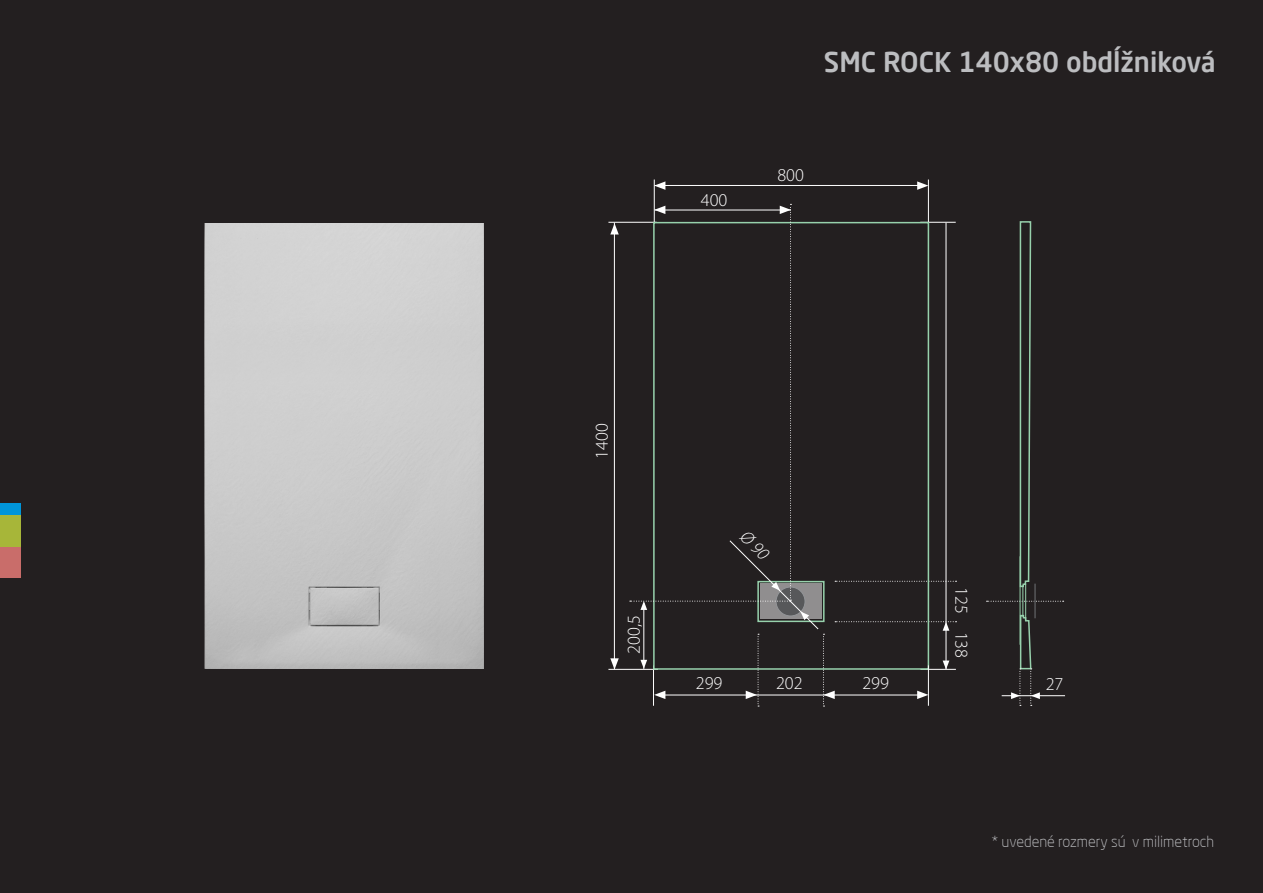
<style>
.page{position:relative;width:1263px;height:893px;background:#231f20}
.page>*{position:absolute;margin:0;border:0;box-sizing:border-box;transform-origin:0 0}
.t1{font:500 27.15px "Neo Sans Pro";color:#bcbdc0}
.t2{font:300 18.15px "Myriad Pro";color:#fff}
.t3{font:300 15.15px "Neo Sans Pro";color:#bcbdc0}
</style>
<div class="page">
<div style="left:0;top:503px;width:20px;height:12px;background:#0095d9"></div>
<div style="left:0;top:515px;width:20px;height:33px;background:#a7b639"></div>
<div style="left:0;top:547px;width:20px;height:31px;background:#c96d6a"></div>
<img style="left:205px;top:223px;width:279px;height:446px">
<hr style="left:614px;top:223px;width:1px;height:446px;background:#fff">
<svg style="left:610px;top:223px;width:9px;height:11px"></svg>
<hr style="left:608px;top:222px;width:49px;height:1px;background:#fff">
<svg style="left:610px;top:658px;width:9px;height:11px"></svg>
<hr style="left:608px;top:669px;width:50px;height:1px;background:#fff">
<hr style="left:655px;top:185px;width:266px;height:1px;background:#fff">
<svg style="left:917px;top:181px;width:11px;height:9px"></svg>
<hr style="left:928px;top:180px;width:1px;height:43px;background:#fff">
<svg style="left:655px;top:181px;width:10px;height:9px"></svg>
<hr style="left:654px;top:180px;width:1px;height:43px;background:#fff">
<hr style="left:1002px;top:695px;width:63px;height:1px;background:#fff">
<svg style="left:986px;top:601px;width:78px;height:1px"></svg>
<hr style="left:1020px;top:556px;width:1px;height:89px;background:#97d1ac">
<hr style="left:1022px;top:586px;width:1px;height:31px;background:#97d1ac">
<hr style="left:1025px;top:584px;width:1px;height:36px;background:#97d1ac">
<svg style="left:1019px;top:221px;width:13px;height:367px"></svg>
<svg style="left:1011px;top:614px;width:29px;height:92px"></svg>
<hr style="left:1034px;top:584px;width:2px;height:34px;background:#57585a">
<svg style="left:630px;top:204px;width:326px;height:503px"></svg>
<p class="t2" style="left:701px;top:189px;width:28px">400</p>
<p class="t1" style="left:824px;top:45px;width:393px">SMC ROCK 140x80 obdĺžniková</p>
<p class="t2" style="left:777px;top:164px;width:28px">800</p>
<p class="t2" style="left:591px;top:459px;width:37px;rotate:-90deg">1400</p>
<p class="t2" style="left:623px;top:654px;width:40px;rotate:-90deg">200,5</p>
<p class="t2" style="left:696px;top:672px;width:28px">299</p>
<p class="t2" style="left:776px;top:672px;width:28px">202</p>
<p class="t2" style="left:862px;top:672px;width:28px">299</p>
<p class="t2" style="left:972px;top:587px;width:28px;rotate:90deg">125</p>
<p class="t2" style="left:972px;top:631px;width:28px;rotate:90deg">138</p>
<p class="t2" style="left:1046px;top:673px;width:19px">27</p>
<p class="t3" style="left:992px;top:832px;width:224px">* uvedené rozmery sú v milimetroch</p>
</div>
